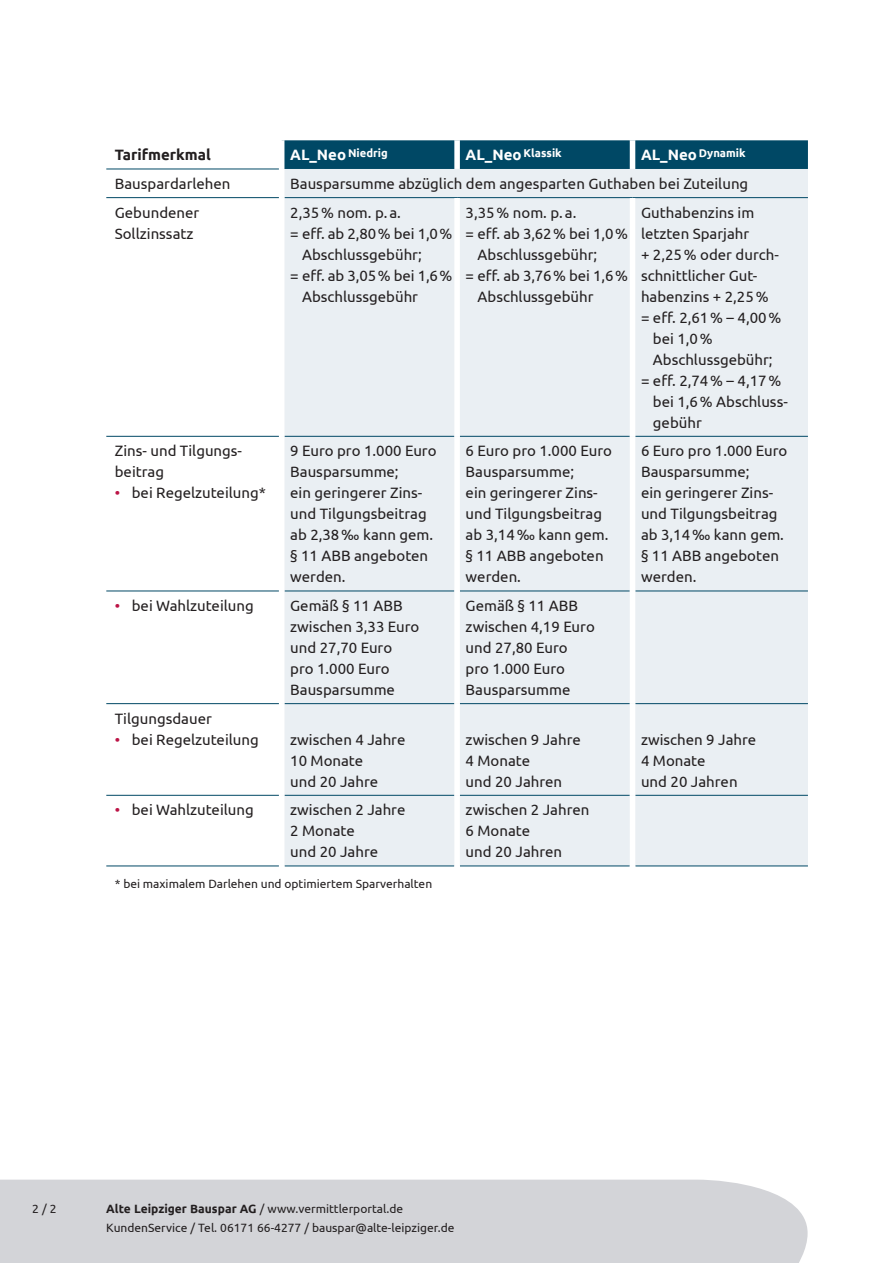
<style>
.page{position:relative;width:893px;height:1263px;background:#fff}
.page>*{position:absolute;margin:0;border:0;box-sizing:border-box;transform-origin:0 0}
.t1{font:15px/21px "Ubuntu";color:#231f20}
.t2{font:700 15px "Ubuntu";color:#231f20}
.t3{font:12px/19.5px "Ubuntu";color:#231f20}
.t4{font:700 11.25px "Ubuntu";color:#fff}
.s1{font-size:15px}
.s2{color:#bc1446}
.s3{font-weight:700}
</style>
<div class="page">
<div style="left:0;top:1179px;width:808px;height:84px;background:#d3d4d8"></div>
<div style="left:284px;top:140px;width:524px;height:29px;background:#004865"></div>
<div style="left:284px;top:169px;width:524px;height:696px;background:#eaeff3"></div>
<hr style="left:106px;top:169px;width:173px;height:1px;background:#004865">
<hr style="left:106px;top:197px;width:173px;height:1px;background:#004865">
<hr style="left:106px;top:436px;width:173px;height:1px;background:#004865">
<hr style="left:284px;top:436px;width:170px;height:1px;background:#004865">
<hr style="left:460px;top:436px;width:170px;height:1px;background:#004865">
<hr style="left:635px;top:436px;width:173px;height:1px;background:#004865">
<hr style="left:106px;top:591px;width:173px;height:1px;background:#004865">
<hr style="left:284px;top:591px;width:170px;height:1px;background:#004865">
<hr style="left:460px;top:591px;width:170px;height:1px;background:#004865">
<hr style="left:635px;top:591px;width:173px;height:1px;background:#004865">
<hr style="left:106px;top:703px;width:173px;height:1px;background:#004865">
<hr style="left:284px;top:703px;width:170px;height:1px;background:#004865">
<hr style="left:460px;top:703px;width:170px;height:1px;background:#004865">
<hr style="left:635px;top:703px;width:173px;height:1px;background:#004865">
<hr style="left:106px;top:795px;width:173px;height:1px;background:#004865">
<hr style="left:284px;top:795px;width:170px;height:1px;background:#004865">
<hr style="left:460px;top:795px;width:170px;height:1px;background:#004865">
<hr style="left:635px;top:795px;width:173px;height:1px;background:#004865">
<hr style="left:106px;top:865px;width:173px;height:1px;background:#004865">
<hr style="left:284px;top:865px;width:170px;height:1px;background:#004865">
<hr style="left:460px;top:865px;width:170px;height:1px;background:#004865">
<hr style="left:635px;top:865px;width:173px;height:1px;background:#004865">
<div style="left:454px;top:436px;width:6px;height:155px;background:#fff"></div>
<div style="left:630px;top:436px;width:5px;height:155px;background:#fff"></div>
<div style="left:454px;top:591px;width:6px;height:113px;background:#fff"></div>
<div style="left:630px;top:591px;width:5px;height:113px;background:#fff"></div>
<div style="left:454px;top:704px;width:6px;height:91px;background:#fff"></div>
<div style="left:630px;top:704px;width:5px;height:91px;background:#fff"></div>
<div style="left:454px;top:795px;width:6px;height:71px;background:#fff"></div>
<div style="left:630px;top:795px;width:5px;height:71px;background:#fff"></div>
<hr style="left:284px;top:197px;width:173px;height:1px;background:#004865">
<hr style="left:457px;top:197px;width:175px;height:1px;background:#004865">
<hr style="left:632px;top:197px;width:176px;height:1px;background:#004865">
<div style="left:454px;top:140px;width:6px;height:29px;background:#fff"></div>
<div style="left:630px;top:140px;width:5px;height:29px;background:#fff"></div>
<div style="left:454px;top:198px;width:6px;height:238px;background:#fff"></div>
<div style="left:630px;top:198px;width:5px;height:238px;background:#fff"></div>
<p class="t2" style="left:115px;top:149px;width:98px">Tarifmerkmal</p>
<p class="t4" style="left:290px;top:148px;width:99px"><span class="s1">AL_Neo</span> Niedrig</p>
<p class="t4" style="left:466px;top:148px;width:98px"><span class="s1">AL_Neo</span> Klassik</p>
<p class="t4" style="left:641px;top:148px;width:106px"><span class="s1">AL_Neo</span> Dynamik</p>
<p class="t1" style="left:115px;top:174px;width:117px">Bauspardarlehen</p>
<p class="t1" style="left:290px;top:174px;width:460px">Bausparsumme abzüglich dem angesparten Guthaben bei Zuteilung</p>
<p class="t1" style="left:115px;top:203px;width:86px">Gebundener<br>Sollzinssatz</p>
<p class="t1" style="left:290px;top:203px;width:112px">2,35 % nom. p. a.</p>
<p class="t1" style="left:641px;top:203px;width:115px">Guthabenzins im</p>
<p class="t1" style="left:641px;top:224px;width:110px">letzten Sparjahr</p>
<p class="t1" style="left:641px;top:245px;width:139px">+ 2,25 % oder durch-</p>
<p class="t1" style="left:641px;top:266px;width:118px">schnittlicher Gut-</p>
<p class="t1" style="left:641px;top:287px;width:129px">habenzins + 2,25 %</p>
<p class="t1" style="left:641px;top:306px;width:142px">= eff. 2,61 % – 4,00 %</p>
<p class="t1" style="left:653px;top:329px;width:61px">bei 1,0 %</p>
<p class="t1" style="left:653px;top:350px;width:121px">Abschlussgebühr;</p>
<p class="t1" style="left:641px;top:369px;width:142px">= eff. 2,74 % – 4,17 %</p>
<p class="t1" style="left:653px;top:392px;width:136px">bei 1,6 % Abschluss-</p>
<p class="t1" style="left:653px;top:413px;width:50px">gebühr</p>
<p class="t1" style="left:466px;top:203px;width:112px">3,35 % nom. p. a.</p>
<p class="t1" style="left:466px;top:222px;width:164px">= eff. ab 3,62 % bei 1,0 %</p>
<p class="t1" style="left:478px;top:245px;width:121px">Abschlussgebühr;</p>
<p class="t1" style="left:466px;top:264px;width:164px">= eff. ab 3,76 % bei 1,6 %</p>
<p class="t1" style="left:478px;top:287px;width:117px">Abschlussgebühr</p>
<p class="t1" style="left:290px;top:222px;width:164px">= eff. ab 2,80 % bei 1,0 %</p>
<p class="t1" style="left:302px;top:245px;width:121px">Abschlussgebühr;</p>
<p class="t1" style="left:290px;top:264px;width:164px">= eff. ab 3,05 % bei 1,6 %</p>
<p class="t1" style="left:302px;top:287px;width:117px">Abschlussgebühr</p>
<p class="t1" style="left:115px;top:441px;width:129px">Zins- und Tilgungs&shy;beitrag</p>
<p class="t1" style="left:115px;top:483px;width:153px"><span class="s2">•</span> bei Regelzuteilung*</p>
<p class="t1" style="left:290px;top:441px;width:148px">9 Euro pro 1.000 Euro<br>Bausparsumme;<br>ein geringerer Zins&shy;und Tilgungsbeitrag ab 2,38 ‰ kann gem. § 11 ABB angeboten werden.</p>
<p class="t1" style="left:466px;top:441px;width:148px">6 Euro pro 1.000 Euro<br>Bausparsumme;<br>ein geringerer Zins&shy;und Tilgungsbeitrag ab 3,14 ‰ kann gem. § 11 ABB angeboten werden.</p>
<p class="t1" style="left:641px;top:441px;width:148px">6 Euro pro 1.000 Euro<br>Bausparsumme;<br>ein geringerer Zins&shy;und Tilgungsbeitrag ab 3,14 ‰ kann gem. § 11 ABB angeboten werden.</p>
<p class="t1" style="left:115px;top:596px;width:141px"><span class="s2">•</span> bei Wahlzuteilung</p>
<p class="t1" style="left:290px;top:596px;width:131px">Gemäß § 11 ABB zwischen 3,33 Euro und 27,70 Euro pro 1.000 Euro<br>Bausparsumme</p>
<p class="t1" style="left:466px;top:596px;width:131px">Gemäß § 11 ABB zwischen 4,19 Euro und 27,80 Euro pro 1.000 Euro<br>Bausparsumme</p>
<p class="t1" style="left:115px;top:709px;width:99px">Tilgungsdauer</p>
<p class="t1" style="left:115px;top:730px;width:145px"><span class="s2">•</span> bei Regelzuteilung</p>
<p class="t1" style="left:290px;top:730px;width:117px">zwischen 4 Jahre<br>10 Monate<br>und 20 Jahre</p>
<p class="t1" style="left:466px;top:730px;width:117px">zwischen 9 Jahre<br>4 Monate<br>und 20 Jahren</p>
<p class="t1" style="left:641px;top:730px;width:117px">zwischen 9 Jahre<br>4 Monate<br>und 20 Jahren</p>
<p class="t1" style="left:115px;top:800px;width:141px"><span class="s2">•</span> bei Wahlzuteilung</p>
<p class="t1" style="left:290px;top:800px;width:117px">zwischen 2 Jahre<br>2 Monate<br>und 20 Jahre</p>
<p class="t1" style="left:466px;top:800px;width:125px">zwischen 2 Jahren<br>6 Monate<br>und 20 Jahren</p>
<p class="t3" style="left:115px;top:875px;width:319px">* bei maximalem Darlehen und optimiertem Sparverhalten</p>
<p class="t3" style="left:32px;top:1200px;width:26px">2 / 2</p>
<p class="t3" style="left:106px;top:1200px;width:350px"><span class="s3">Alte Leipziger Bauspar AG</span> / www.vermittlerportal.de<br>KundenService / Tel. 06171 66-4277 / bauspar@alte-leipziger.de</p>
</div>
